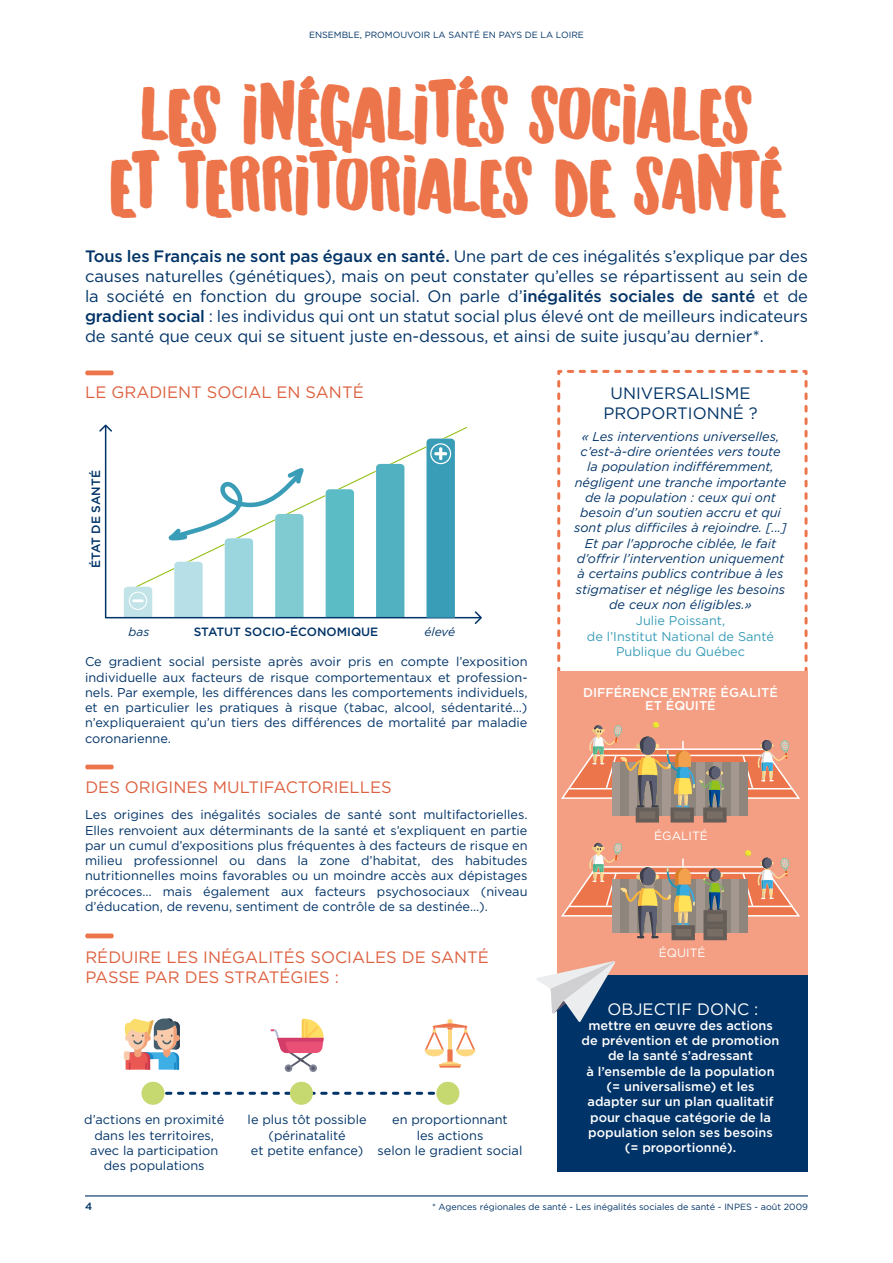
<style>
.page{position:relative;width:893px;height:1263px;background:#fff}
.page>*{position:absolute;margin:0;border:0;box-sizing:border-box;transform-origin:0 0}
.t1{font:36.15px/70.8px "Hand Originals";color:#ed754c;text-align:center}
.t2{font:16.5px/19.8px "Gotham Pro";letter-spacing:-.005em;color:#003367;text-align:justify}
.t3{font:16.5px/19.5px "Gotham Pro";color:#dd6140}
.t4{font:16.5px "Gotham Pro";color:#fff}
.t5{font:12.75px/15.3px "Gotham Pro";color:#003367;text-align:center}
.t6{font:italic 12.75px/15.3px "Gotham Pro";color:#003367;text-align:center}
.t7{font:500 12.75px/15.3px "Gotham Pro";color:#fff;text-align:center}
.t8{font:12.75px/15.3px "Gotham Pro";color:#3a9db7;text-align:center}
.t9{font:500 12px "Gotham Pro";color:#003367}
.t10{font:12px "Gotham Pro";color:#fff}
.t11{font:italic 12px "Gotham Pro";color:#003367}
.t12{font:500 10.5px "Gotham Pro";color:#003367}
.t13{font:9px "Gotham Pro";color:#003367}
.s1{font-weight:500}
</style>
<div class="page">
<svg style="left:557px;top:369px;width:251px;height:301px"></svg>
<div style="left:557px;top:670px;width:250px;height:309px;background:#f49f83"></div>
<svg style="left:300px;top:76px;width:15px;height:13px"></svg>
<svg style="left:459px;top:76px;width:15px;height:13px"></svg>
<svg style="left:765px;top:146px;width:14px;height:14px"></svg>
<div style="left:557px;top:975px;width:250px;height:196px;background:#003367"></div>
<svg style="left:537px;top:961px;width:78px;height:61px"></svg>
<hr style="left:85px;top:1195px;width:723px;height:1px;background:#003367">
<div style="left:124px;top:1051px;width:6px;height:9px;background:#facbaa;border-radius:2px"></div>
<svg style="left:125px;top:1018px;width:55px;height:52px"></svg>
<svg style="left:425px;top:1019px;width:50px;height:49px"></svg>
<hr style="left:433px;top:1026px;width:34px;height:2px;background:#ed754c">
<div style="left:285px;top:1064px;width:7px;height:8px;background:#7f8499;border-radius:50%"></div>
<svg style="left:270px;top:1019px;width:54px;height:51px"></svg>
<svg style="left:166px;top:1092px;width:269px;height:3px"></svg>
<div style="left:141px;top:1082px;width:24px;height:23px;background:#c6d870;border-radius:50%"></div>
<div style="left:290px;top:1082px;width:23px;height:23px;background:#c6d870;border-radius:50%"></div>
<div style="left:436px;top:1082px;width:23px;height:23px;background:#c6d870;border-radius:50%"></div>
<hr style="left:85px;top:765px;width:29px;height:4px;background:#ed754c;border-radius:2px">
<div style="left:85px;top:370px;width:29px;height:5px;background:#ed754c;border-radius:2px"></div>
<div style="left:85px;top:933px;width:29px;height:5px;background:#ed754c;border-radius:2px"></div>
<svg style="left:561px;top:722px;width:239px;height:100px"></svg>
<svg style="left:561px;top:843px;width:239px;height:97px"></svg>
<svg style="left:99px;top:424px;width:8px;height:8px"></svg>
<svg style="left:474px;top:619px;width:7px;height:5px"></svg>
<svg style="left:104px;top:425px;width:378px;height:194px"></svg>
<svg style="left:426px;top:439px;width:29px;height:179px;background:#43a1ba"></svg>
<p class="t13" style="left:309px;top:30px;width:276px">ENSEMBLE, PROMOUVOIR LA SANTÉ EN PAYS DE LA LOIRE</p>
<h1 class="t1" style="left:109px;top:89px;width:676px">LES INEGALITES SOCIALES<br>ET TERRITORIALES DE SANTE</h1>
<p class="t2" style="left:85px;top:247px;width:724px"><span class="s1">Tous les Français ne sont pas égaux en santé.</span> Une part de ces inégalités s’explique par des causes naturelles (génétiques), mais on peut constater qu’elles se répartissent au sein de la société en fonction du groupe social. On parle d’<span class="s1">inégalités sociales de santé</span> et de <span class="s1">gradient social</span> : les individus qui ont un statut social plus élevé ont de meilleurs indicateurs de santé que ceux qui se situent juste en-dessous, et ainsi de suite jusqu’au dernier*.</p>
<p class="t3" style="left:85px;top:383px;width:280px">LE GRADIENT SOCIAL EN SANTÉ</p>
<p class="t9" style="left:89px;top:568px;width:99px;rotate:-90deg">ÉTAT DE SANTÉ</p>
<p class="t11" style="left:129px;top:625px;width:22px">bas</p>
<p class="t9" style="left:194px;top:624px;width:186px">STATUT SOCIO-ÉCONOMIQUE</p>
<p class="t11" style="left:424px;top:625px;width:32px">élevé</p>
<p class="t5" style="left:85px;top:654px;width:444px;text-align:justify">Ce gradient social persiste après avoir pris en compte l’exposition individuelle aux facteurs de risque comportementaux et profession&shy;nels. Par exemple, les différences dans les comportements individuels, et en particulier les pratiques à risque (tabac, alcool, sédentarité…) n’expliqueraient qu’un tiers des différences de mortalité par maladie coronarienne.</p>
<p class="t3" style="left:85px;top:777px;width:308px">DES ORIGINES MULTIFACTORIELLES</p>
<p class="t5" style="left:85px;top:807px;width:444px;text-align:justify">Les origines des inégalités sociales de santé sont multifactorielles.<br>Elles renvoient aux déterminants de la santé et s’expliquent en partie par un cumul d’expositions plus fréquentes à des facteurs de risque en milieu professionnel ou dans la zone d’habitat, des habitudes nutritionnelles moins favorables ou un moindre accès aux dépistages précoces… mais également aux facteurs psychosociaux (niveau d’éducation, de revenu, sentiment de contrôle de sa destinée…).</p>
<p class="t3" style="left:85px;top:947px;width:405px">RÉDUIRE LES INÉGALITÉS SOCIALES DE SANTÉ<br>PASSE PAR DES STRATÉGIES :</p>
<p class="t5" style="left:84px;top:1112px;width:141px">d’actions en proximité dans les territoires, avec la participation des populations</p>
<p class="t5" style="left:378px;top:1112px;width:146px">en proportionnant<br>les actions<br>selon le gradient social</p>
<p class="t5" style="left:248px;top:1112px;width:120px">le plus tôt possible (périnatalité<br>et petite enfance)</p>
<p class="t2" style="left:603px;top:383px;width:156px;text-align:center">UNIVERSALISME<br>PROPORTIONNÉ ?</p>
<p class="t6" style="left:574px;top:428px;width:214px">« Les interventions universelles, c’est-à-dire orientées vers toute la population indifféremment, négligent une tranche importante de la population : ceux qui ont besoin d’un soutien accru et qui sont plus difficiles à rejoindre. [...] Et par l'approche ciblée, le fait d’offrir l’intervention uniquement à certains publics contribue à les stigmatiser et néglige les besoins de ceux non éligibles.»</p>
<p class="t8" style="left:587px;top:613px;width:189px">Julie Poissant,<br>de l’Institut National de Santé<br>Publique du Québec</p>
<p class="t7" style="left:583px;top:685px;width:196px;line-height:13.5px">DIFFÉRENCE ENTRE ÉGALITÉ<br>ET ÉQUITÉ</p>
<p class="t10" style="left:654px;top:829px;width:55px">ÉGALITÉ</p>
<p class="t10" style="left:659px;top:946px;width:48px">ÉQUITÉ</p>
<p class="t4" style="left:608px;top:999px;width:152px">OBJECTIF DONC :</p>
<p class="t7" style="left:582px;top:1017px;width:199px">mettre en œuvre des actions de prévention et de promotion de la santé s’adressant<br>à l’ensemble de la population (= universalisme) et les adapter sur un plan qualitatif pour chaque catégorie de la population selon ses besoins (= proportionné).</p>
<p class="t12" style="left:85px;top:1200px;width:9px">4</p>
<p class="t13" style="left:432px;top:1202px;width:377px">* Agences régionales de santé - Les inégalités sociales de santé - INPES - août 2009</p>
</div>
